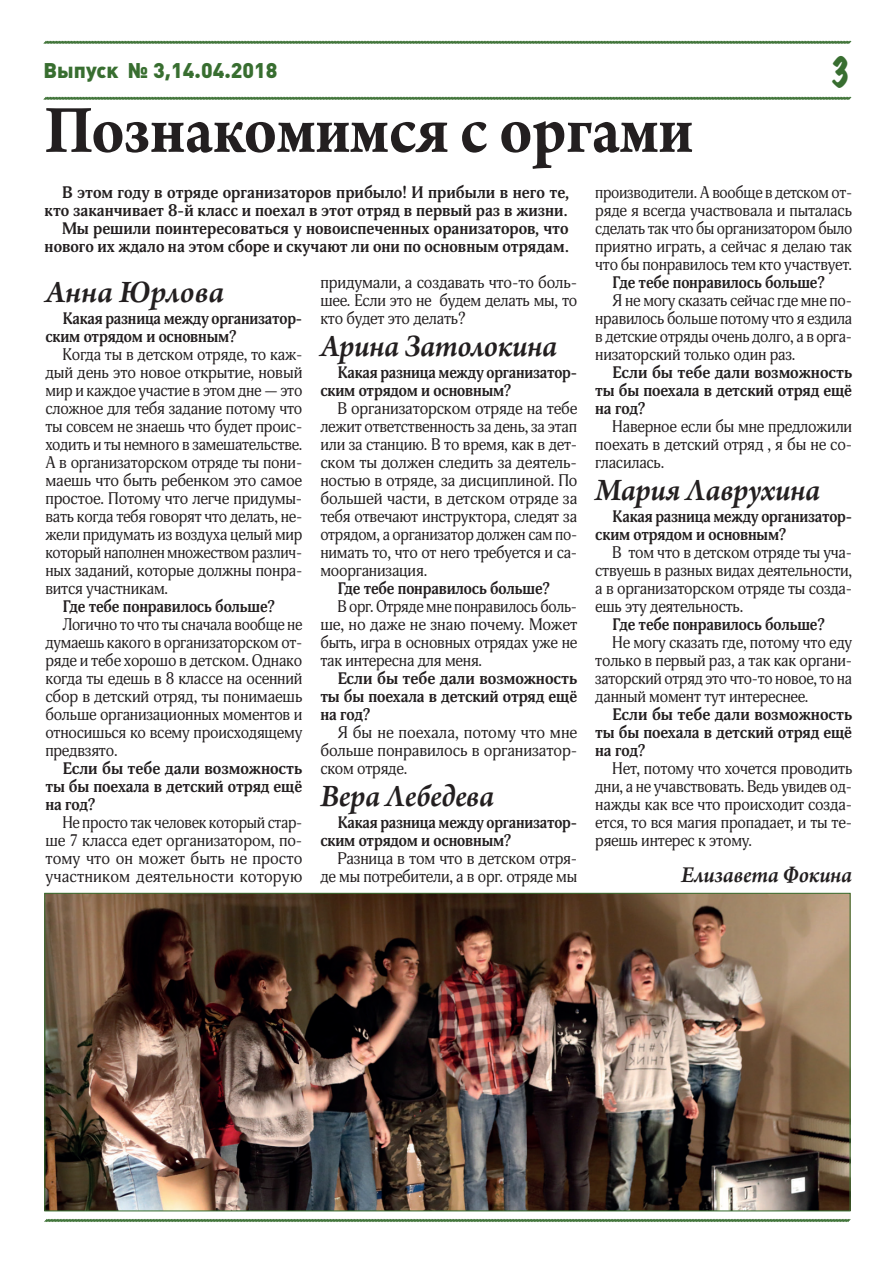
<style>
.page{position:relative;width:893px;height:1263px;background:#fff}
.page>*{position:absolute;margin:0;border:0;box-sizing:border-box;transform-origin:0 0}
.t1{font:700 72px "Arno Pro";letter-spacing:-.005em;color:#231f20;scale:.9 1}
.t2{font:expanded 35.85px "Marker Felt";color:#386e30;scale:.87 1}
.t3{font:italic 600 33px "Arno Pro";letter-spacing:-.015em;color:#231f20;scale:.96 1}
.t4{font:italic 600 33px "Arno Pro";letter-spacing:-.015em;color:#231f20}
.t5{font:italic 600 24px "Arno Pro";letter-spacing:-.015em;color:#231f20;scale:.96 1}
.t6{font:900 21px "Plumb";color:#386e30}
.t7{font:16.5px/18px "Adonis";letter-spacing:-.01em;color:#231f20;text-align:justify;scale:.96 1}
.t8{font:16.5px/18px "Adonis";letter-spacing:-.01em;color:#231f20;text-align:justify;scale:.94 1}
.t9{font:16.5px/18px "Adonis";letter-spacing:-.01em;color:#231f20;text-align:justify}
.t10{font:700 16.5px/18px "Adonis";letter-spacing:-.01em;color:#231f20;text-align:justify}
.t11{font:700 16.5px/18px "Adonis";letter-spacing:-.01em;color:#231f20;scale:.95 1}
.t12{font:16.5px/18px "Adonis";letter-spacing:-.01em;color:#231f20;text-align:justify;scale:.95 1}
.t13{font:700 16.5px "Adonis";letter-spacing:-.01em;color:#231f20;scale:.96 1}
</style>
<div class="page">
<svg style="left:43px;top:40px;width:809px;height:4px;background:#84a57f"></svg>
<svg style="left:43px;top:96px;width:809px;height:4px;background:#84a57f"></svg>
<svg style="left:44px;top:1219px;width:807px;height:3px;background:#5e8957"></svg>
<img style="left:46px;top:895px;width:802px;height:314px">
<p class="t6" style="left:44px;top:59px;width:235px">Выпуск № 3,14.04.2018</p>
<h2 class="t2" style="left:830px;top:46px;width:25px">3</h2>
<h1 class="t1" style="left:45px;top:88px;width:722px">Познакомимся с оргами</h1>
<p class="t10" style="left:45px;top:184px;width:526px;text-align:right">В этом году в отряде организаторов прибыло! И прибыли в него те, кто заканчивает 8-й класс и поехал в этот отряд в первый раз в жизни.<br>Мы решили поинтересоваться у новоиспеченных оранизаторов, что нового их ждало на этом сборе и скучают ли они по основным отрядам.</p>
<p class="t8" style="left:595px;top:184px;width:275px">производители. А вообще в детском от&shy;ряде я всегда участвовала и пыталась сделать так что бы организатором было приятно играть, а сейчас я делаю так что бы понравилось тем кто участвует.</p>
<p class="t13" style="left:612px;top:273px;width:223px">Где тебе понравилось больше?</p>
<p class="t12" style="left:595px;top:292px;width:272px;text-indent:17px">Я не могу сказать сейчас где мне по&shy;нравилось больше потому что я ездила в детские отряды очень долго, а в орга&shy;низаторский только один раз.</p>
<p class="t10" style="left:595px;top:364px;width:259px;text-indent:17px">Если бы тебе дали возможность ты бы поехала в детский отряд ещё на год?</p>
<p class="t7" style="left:595px;top:418px;width:269px;text-indent:17px">Наверное если бы мне предложили поехать в детский отряд , я бы не со&shy;гласилась.</p>
<h3 class="t3" style="left:595px;top:470px;width:236px">Мария Лаврухина</h3>
<p class="t11" style="left:595px;top:508px;width:272px;text-indent:17px">Какая разница между организатор&shy;ским отрядом и основным?</p>
<p class="t7" style="left:595px;top:544px;width:269px;text-indent:17px">В том что в детском отряде ты уча&shy;ствуешь в разных видах деятельности, а в организаторском отряде ты созда&shy;ешь эту деятельность.</p>
<p class="t13" style="left:612px;top:615px;width:223px">Где тебе понравилось больше?</p>
<p class="t7" style="left:595px;top:634px;width:269px;text-indent:17px">Не могу сказать где, потому что еду только в первый раз, а так как органи&shy;заторский отряд это что-то новое, то на данный момент тут интереснее.</p>
<p class="t10" style="left:595px;top:706px;width:259px;text-indent:17px">Если бы тебе дали возможность ты бы поехала в детский отряд ещё на год?</p>
<p class="t7" style="left:595px;top:760px;width:269px;text-indent:17px">Нет, потому что хочется проводить дни, а не учавствовать. Ведь увидев од&shy;нажды как все что происходит созда&shy;ется, то вся магия пропадает, и ты те&shy;ряешь интерес к этому.</p>
<h3 class="t5" style="left:681px;top:861px;width:180px">Елизавета Фокина</h3>
<p class="t9" style="left:320px;top:274px;width:258px">придумали, а создавать что-то боль&shy;шее. Если это не будем делать мы, то кто будет это делать?</p>
<h3 class="t3" style="left:320px;top:326px;width:248px">Арина Затолокина</h3>
<p class="t11" style="left:320px;top:364px;width:272px;text-indent:17px">Какая разница между организатор&shy;ским отрядом и основным?</p>
<p class="t9" style="left:320px;top:400px;width:259px;text-indent:17px">В организаторском отряде на тебе лежит ответственность за день, за этап или за станцию. В то время, как в дет&shy;ском ты должен следить за деятель&shy;ностью в отряде, за дисциплиной. По большей части, в детском отряде за тебя отвечают инструктора, следят за отрядом, а организатор должен сам по&shy;нимать то, что от него требуется и са&shy;моорганизация.</p>
<p class="t13" style="left:337px;top:579px;width:223px">Где тебе понравилось больше?</p>
<p class="t8" style="left:320px;top:598px;width:275px;text-indent:17px">В орг. Отряде мне понравилось боль&shy;ше, но даже не знаю почему. Может быть, игра в основных отрядах уже не так интересна для меня.</p>
<p class="t10" style="left:320px;top:670px;width:259px;text-indent:17px">Если бы тебе дали возможность ты бы поехала в детский отряд ещё на год?</p>
<p class="t9" style="left:320px;top:724px;width:258px;text-indent:17px">Я бы не поехала, потому что мне больше понравилось в организатор&shy;ском отряде.</p>
<h3 class="t3" style="left:320px;top:776px;width:183px">Вера Лебедева</h3>
<p class="t11" style="left:320px;top:814px;width:272px;text-indent:17px">Какая разница между организатор&shy;ским отрядом и основным?</p>
<p class="t9" style="left:320px;top:850px;width:259px;text-align:right">Разница в том что в детском отря&shy;де мы потребители, а в орг. отряде мы</p>
<h3 class="t4" style="left:45px;top:272px;width:180px">Анна Юрлова</h3>
<p class="t11" style="left:45px;top:310px;width:272px;text-indent:17px">Какая разница между организатор&shy;ским отрядом и основным?</p>
<p class="t7" style="left:45px;top:346px;width:269px;text-indent:17px">Когда ты в детском отряде, то каж&shy;дый день это новое открытие, новый мир и каждое участие в этом дне — это сложное для тебя задание потому что ты совсем не знаешь что будет проис&shy;ходить и ты немного в замешательстве.<br>А в организаторском отряде ты пони&shy;маешь что быть ребенком это самое простое. Потому что легче придумы&shy;вать когда тебя говорят что делать, не&shy;жели придумать из воздуха целый мир который наполнен множеством различ&shy;ных заданий, которые должны понра&shy;вится участникам.</p>
<p class="t13" style="left:62px;top:597px;width:223px">Где тебе понравилось больше?</p>
<p class="t8" style="left:45px;top:616px;width:275px;text-indent:17px">Логично то что ты сначала вообще не думаешь какого в организаторском от&shy;ряде и тебе хорошо в детском. Однако когда ты едешь в 8 классе на осенний сбор в детский отряд, ты понимаешь больше организационных моментов и относишься ко всему происходящему предвзято.</p>
<p class="t10" style="left:45px;top:760px;width:259px;text-indent:17px">Если бы тебе дали возможность ты бы поехала в детский отряд ещё на год?</p>
<p class="t8" style="left:45px;top:814px;width:275px;text-indent:17px">Не просто так человек который стар&shy;ше 7 класса едет организатором, по&shy;тому что он может быть не просто участником деятельности которую</p>
</div>
